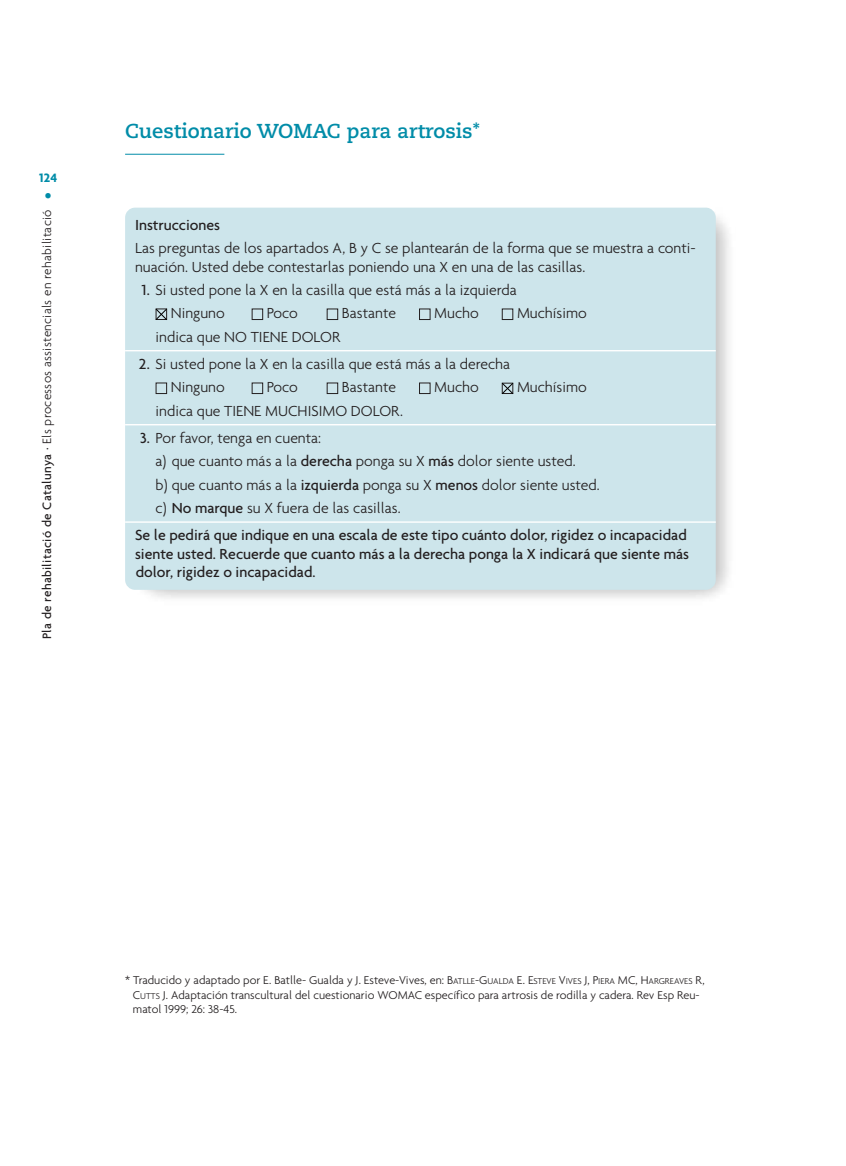
<style>
.page{position:relative;width:846px;height:1166px;background:#fff}
.page>*{position:absolute;margin:0;border:0;box-sizing:border-box;transform-origin:0 0}
.t1{font:700 20.12px "Caecilia";color:#008ca8}
.t2{font:300 15.75px/23.3px "Agenda";color:#231f20}
.t3{font:500 15.75px/18.4px "Agenda";color:#231f20}
.t4{font:700 15.75px "Agenda";color:#008ca8}
.t5{font:300 13.12px "Agenda";letter-spacing:.025em;color:#231f20}
.t6{font:700 13.12px "Agenda";color:#008ca8}
.t7{font:300 12.25px/14.3px "Agenda";color:#231f20}
.s1{font-weight:500}
.s2{font-size:9.1px}
</style>
<div class="page">
<hr style="left:125px;top:154px;width:99px;height:1px;background:#008ca8">
<img style="left:125px;top:208px;width:604px;height:212px">
<div style="left:125px;top:208px;width:590px;height:382px;background:#cde5eb;border-radius:10px"></div>
<hr style="left:125px;top:350px;width:590px;height:1px;background:#fff">
<hr style="left:125px;top:424px;width:590px;height:1px;background:#fff">
<hr style="left:125px;top:521px;width:590px;height:2px;background:#fff">
<svg style="left:155px;top:308px;width:358px;height:86px"></svg>
<p class="t6" style="left:39px;top:173px;width:20px">124</p>
<p class="t4" style="left:41px;top:199px;width:8px;rotate:-90deg">•</p>
<p class="t5" style="left:42px;top:639px;width:431px;rotate:-90deg"><span class="s1">Pla de rehabilitació de Catalunya ·</span> Els processos assistencials en rehabilitació</p>
<p class="t1" style="left:125px;top:123px;width:356px">Cuestionario WOMAC para artrosis*</p>
<p class="t3" style="left:135px;top:217px;width:87px">Instrucciones</p>
<p class="t2" style="left:135px;top:240px;width:562px;line-height:18.4px">Las preguntas de los apartados A, B y C se plantearán de la forma que se muestra a conti&shy;nuación. Usted debe contestarlas poniendo una X en una de las casillas.</p>
<p class="t2" style="left:171px;top:279px;width:347px;text-indent:-29px"><span class="s1">1.</span> Si usted pone la X en la casilla que está más a la izquierda<br>Ninguno</p>
<p class="t2" style="left:267px;top:303px;width:33px">Poco</p>
<p class="t2" style="left:342px;top:303px;width:56px">Bastante</p>
<p class="t2" style="left:434px;top:303px;width:46px">Mucho</p>
<p class="t2" style="left:517px;top:303px;width:71px">Muchísimo</p>
<p class="t2" style="left:156px;top:326px;width:186px">indica que NO TIENE DOLOR</p>
<p class="t2" style="left:171px;top:353px;width:341px;text-indent:-32px"><span class="s1">2.</span> Si usted pone la X en la casilla que está más a la derecha<br>Ninguno</p>
<p class="t2" style="left:267px;top:377px;width:33px">Poco</p>
<p class="t2" style="left:342px;top:377px;width:56px">Bastante</p>
<p class="t2" style="left:434px;top:377px;width:46px">Mucho</p>
<p class="t2" style="left:517px;top:377px;width:71px">Muchísimo</p>
<p class="t2" style="left:156px;top:400px;width:249px">indica que TIENE MUCHISIMO DOLOR.</p>
<p class="t2" style="left:156px;top:427px;width:445px;text-indent:-15px"><span class="s1">3.</span> Por favor, tenga en cuenta:<br>a) que cuanto más a la <span class="s1">derecha</span> ponga su X <span class="s1">más</span> dolor siente usted.<br>b) que cuanto más a la <span class="s1">izquierda</span> ponga su X <span class="s1">menos</span> dolor siente usted. c) <span class="s1">No marque</span> su X fuera de las casillas.</p>
<p class="t3" style="left:135px;top:527px;width:555px">Se le pedirá que indique en una escala de este tipo cuánto dolor, rigidez o incapacidad siente usted. Recuerde que cuanto más a la derecha ponga la X indicará que siente más dolor, rigidez o incapacidad.</p>
<p class="t7" style="left:133px;top:974px;width:573px;text-indent:-8px">* Traducido y adaptado por E. Batlle- Gualda y J. Esteve-Vives, en: B<span class="s2">ATLLE</span>-G<span class="s2">UALDA</span> E. E<span class="s2">STEVE</span> V<span class="s2">IVES</span> J, P<span class="s2">IERA</span> MC, H<span class="s2">ARGREAVES</span> R,<br>C<span class="s2">UTTS</span> J. Adaptación transcultural del cuestionario WOMAC específico para artrosis de rodilla y cadera. Rev Esp Reu&shy;matol 1999; 26: 38-45.</p>
</div>
